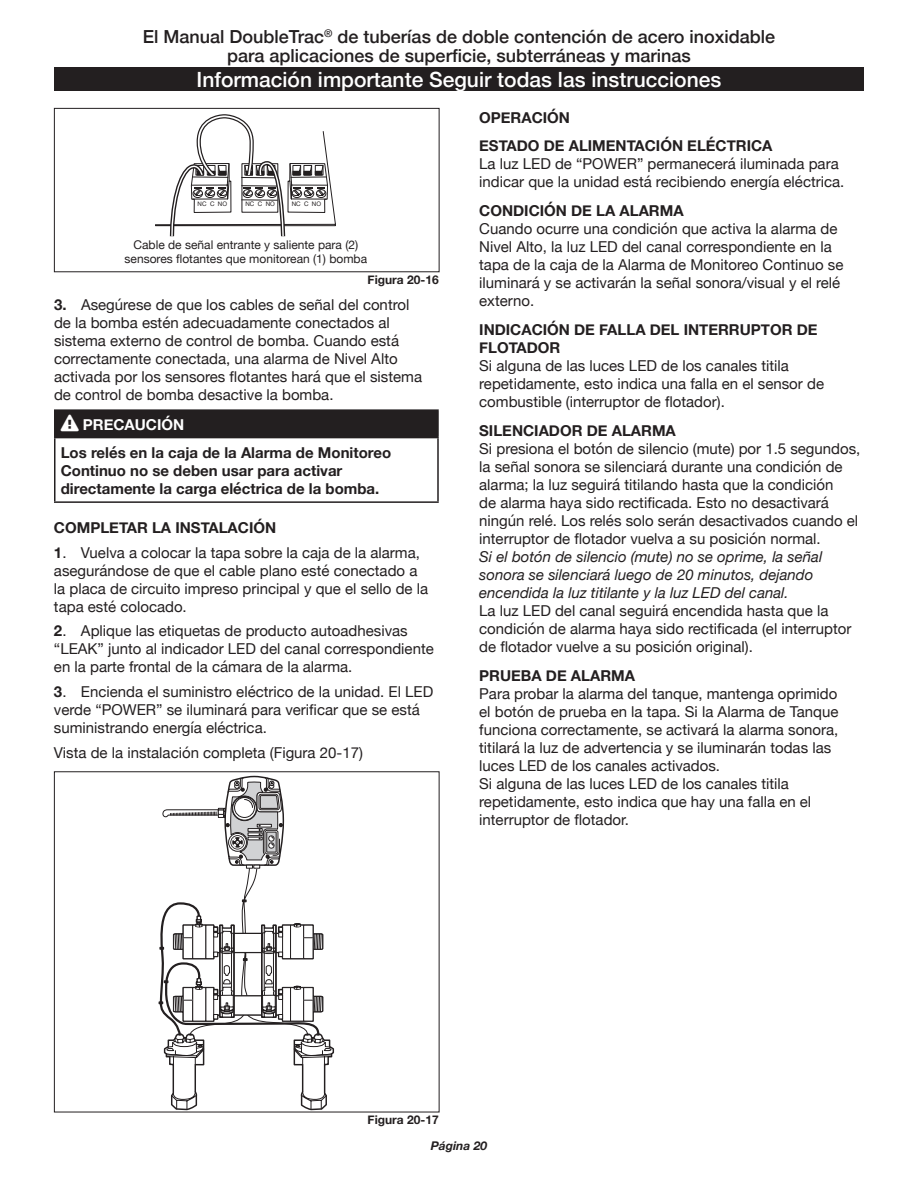
<style>
.page{position:relative;width:918px;height:1188px;background:#fff}
.page>*{position:absolute;margin:0;border:0;box-sizing:border-box;transform-origin:0 0}
.t1{font:500 21px "Helvetica Neue";color:#fff}
.t2{font:500 18px/19.2px "Helvetica Neue";color:#231f20;text-align:center}
.t3{font:15px/18px "Helvetica Neue";color:#231f20}
.t4{font:700 15px/18px "Helvetica Neue";color:#231f20}
.t5{font:italic 15px/18px "Helvetica Neue";color:#231f20}
.t6{font:12px/14.4px "Helvetica Neue";color:#231f20;text-align:center}
.t7{font:700 12px "Helvetica Neue";color:#231f20}
.t8{font:italic 700 12px "Helvetica Neue";color:#231f20}
.t9{font:6.15px "Helvetica Neue";color:#231f20}
.s1{font-weight:700}
.s2{color:#fff}
</style>
<div class="page">
<div style="left:54px;top:68px;width:810px;height:23px;background:#231f20"></div>
<div style="left:54px;top:108px;width:386px;height:164px;border:1px solid #231f20"></div>
<div style="left:55px;top:410px;width:383px;height:28px;background:#231f20"></div>
<hr style="left:54px;top:409px;width:385px;height:2px;background:#231f20">
<hr style="left:54px;top:411px;width:2px;height:26px;background:#231f20">
<hr style="left:437px;top:411px;width:2px;height:26px;background:#231f20">
<hr style="left:54px;top:437px;width:385px;height:1px;background:#231f20">
<hr style="left:54px;top:438px;width:2px;height:63px;background:#231f20">
<hr style="left:437px;top:438px;width:2px;height:63px;background:#231f20">
<hr style="left:54px;top:501px;width:385px;height:2px;background:#231f20">
<svg style="left:159px;top:776px;width:175px;height:334px"></svg>
<div style="left:54px;top:771px;width:386px;height:341px;border:1px solid #231f20"></div>
<svg style="left:155px;top:114px;width:181px;height:122px"></svg>
<p class="t2" style="left:143px;top:26px;width:634px">El Manual DoubleTrac<sup>®</sup> de tuberías de doble contención de acero inoxidable para aplicaciones de superficie, subterráneas y marinas</p>
<h1 class="t1" style="left:197px;top:63px;width:526px">Información importante Seguir todas las instrucciones</h1>
<p class="t9" style="left:198px;top:199px;width:31px">NC C NO</p>
<p class="t9" style="left:245px;top:199px;width:31px">NC C NO</p>
<p class="t9" style="left:292px;top:199px;width:31px">NC C NO</p>
<p class="t6" style="left:125px;top:238px;width:244px">Cable de señal entrante y saliente para (2) sensores flotantes que monitorean (1) bomba</p>
<p class="t7" style="left:368px;top:270px;width:73px">Figura 20-16</p>
<p class="t3" style="left:54px;top:297px;width:370px"><span class="s1">3.</span> Asegúrese de que los cables de señal del control de la bomba estén adecuadamente conectados al sistema externo de control de bomba. Cuando está correctamente conectada, una alarma de Nivel Alto activada por los sensores flotantes hará que el sistema de control de bomba desactive la bomba.</p>
<p class="t4" style="left:61px;top:411px;width:332px;line-height:28.2px"><span class="s2">❑ PRECAUCIÓN<br></span>Los relés en la caja de la Alarma de Monitoreo</p>
<p class="t4" style="left:61px;top:462px;width:320px">Continuo no se deben usar para activar directamente la carga eléctrica de la bomba.</p>
<p class="t4" style="left:54px;top:519px;width:224px">COMPLETAR LA INSTALACIÓN</p>
<p class="t3" style="left:54px;top:544px;width:376px"><span class="s1">1</span>. Vuelva a colocar la tapa sobre la caja de la alarma, asegurándose de que el cable plano esté conectado a la placa de circuito impreso principal y que el sello de la tapa esté colocado.</p>
<p class="t3" style="left:54px;top:623px;width:381px"><span class="s1">2</span>. Aplique las etiquetas de producto autoadhesivas “LEAK” junto al indicador LED del canal correspondiente en la parte frontal de la cámara de la alarma.</p>
<p class="t3" style="left:54px;top:684px;width:381px"><span class="s1">3</span>. Encienda el suministro eléctrico de la unidad. El LED verde “POWER” se iluminará para verificar que se está suministrando energía eléctrica.</p>
<p class="t3" style="left:54px;top:744px;width:310px">Vista de la instalación completa (Figura 20-17)</p>
<p class="t4" style="left:479px;top:103px;width:295px;line-height:28.8px">OPERACIÓN<br>ESTADO DE ALIMENTACIÓN ELÉCTRICA</p>
<p class="t3" style="left:479px;top:156px;width:367px">La luz LED de “POWER” permanecerá iluminada para indicar que la unidad está recibiendo energía eléctrica.</p>
<p class="t4" style="left:479px;top:202px;width:206px">CONDICIÓN DE LA ALARMA</p>
<p class="t3" style="left:479px;top:221px;width:366px">Cuando ocurre una condición que activa la alarma de Nivel Alto, la luz LED del canal correspondiente en la tapa de la caja de la Alarma de Monitoreo Continuo se iluminará y se activarán la señal sonora/visual y el relé externo.</p>
<p class="t4" style="left:479px;top:321px;width:340px">INDICACIÓN DE FALLA DEL INTERRUPTOR DE<br>FLOTADOR</p>
<p class="t3" style="left:479px;top:358px;width:346px">Si alguna de las luces LED de los canales titila repetidamente, esto indica una falla en el sensor de combustible (interruptor de flotador).</p>
<p class="t4" style="left:479px;top:422px;width:198px">SILENCIADOR DE ALARMA</p>
<p class="t3" style="left:479px;top:440px;width:383px">Si presiona el botón de silencio (mute) por 1.5 segundos, la señal sonora se silenciará durante una condición de alarma; la luz seguirá titilando hasta que la condición<br>de alarma haya sido rectificada. Esto no desactivará ningún relé. Los relés solo serán desactivados cuando el interruptor de flotador vuelva a su posición normal.</p>
<p class="t5" style="left:479px;top:548px;width:345px">Si el botón de silencio (mute) no se oprime, la señal sonora se silenciará luego de 20 minutos, dejando encendida la luz titilante y la luz LED del canal.</p>
<p class="t3" style="left:479px;top:602px;width:374px">La luz LED del canal seguirá encendida hasta que la condición de alarma haya sido rectificada (el interruptor de flotador vuelve a su posición original).</p>
<p class="t4" style="left:479px;top:667px;width:157px">PRUEBA DE ALARMA</p>
<p class="t3" style="left:479px;top:685px;width:361px">Para probar la alarma del tanque, mantenga oprimido el botón de prueba en la tapa. Si la Alarma de Tanque funciona correctamente, se activará la alarma sonora, titilará la luz de advertencia y se iluminarán todas las luces LED de los canales activados.<br>Si alguna de las luces LED de los canales titila repetidamente, esto indica que hay una falla en el interruptor de flotador.</p>
<p class="t7" style="left:368px;top:1111px;width:73px">Figura 20-17</p>
<p class="t8" style="left:431px;top:1136px;width:58px">Página 20</p>
</div>
